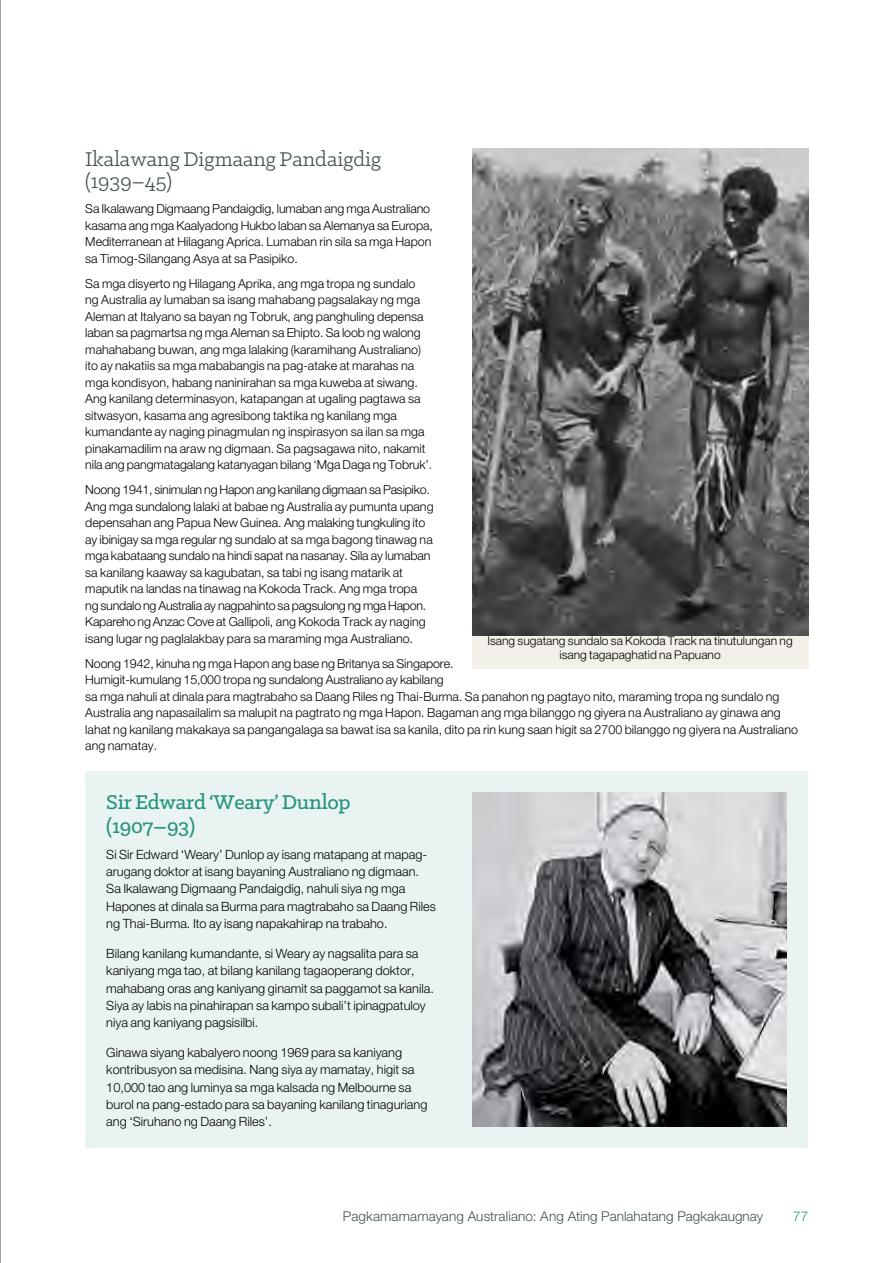
<style>
.page{position:relative;width:893px;height:1263px;background:#fff}
.page>*{position:absolute;margin:0;border:0;box-sizing:border-box;transform-origin:0 0}
.t1{font:22.5px/22.5px "Klinic Slab";color:#3f504f}
.t2{font:500 22.5px/24px "Klinic Slab";letter-spacing:-.01em;color:#25937e}
.t3{font:300 13.5px "Helvetica Neue LT Std";color:#3f504f}
.t4{font:300 13.5px "Helvetica Neue LT Std";color:#25937e}
.t5{font:300 12.75px/17.2px "Helvetica Neue LT Std";color:#000}
.t6{font:300 12.45px/16.5px "Helvetica Neue LT Std";color:#000}
.t7{font:300 12px/14.4px "Helvetica Neue LT Std";color:#000;text-align:center}
</style>
<div class="page">
<div style="left:85px;top:771px;width:723px;height:376px;background:#e9f4f2"></div>
<hr style="left:0;top:0;width:1px;height:1263px;background:#3f504f">
<div style="left:472px;top:626px;width:336px;height:43px;background:#f3f0e9"></div>
<img style="left:472px;top:149px;width:336px;height:486px">
<img style="left:472px;top:792px;width:315px;height:334px">
<h4 class="t1" style="left:85px;top:147px;width:298px">Ikalawang Digmaang Pandaigdig (1939–45)</h4>
<p class="t6" style="left:85px;top:200px;width:349px">Sa Ikalawang Digmaang Pandaigdig, lumaban ang mga Australiano kasama ang mga Kaalyadong Hukbo laban sa Alemanya sa Europa, Mediterranean at Hilagang Aprica. Lumaban rin sila sa mga Hapon sa Timog-Silangang Asya at sa Pasipiko.</p>
<p class="t6" style="left:85px;top:275px;width:349px">Sa mga disyerto ng Hilagang Aprika, ang mga tropa ng sundalo<br>ng Australia ay lumaban sa isang mahabang pagsalakay ng mga Aleman at Italyano sa bayan ng Tobruk, ang panghuling depensa laban sa pagmartsa ng mga Aleman sa Ehipto. Sa loob ng walong mahahabang buwan, ang mga lalaking (karamihang Australiano) ito ay nakatiis sa mga mababangis na pag-atake at marahas na mga kondisyon, habang naninirahan sa mga kuweba at siwang.<br>Ang kanilang determinasyon, katapangan at ugaling pagtawa sa sitwasyon, kasama ang agresibong taktika ng kanilang mga kumandante ay naging pinagmulan ng inspirasyon sa ilan sa mga pinakamadilim na araw ng digmaan. Sa pagsagawa nito, nakamit nila ang pangmatagalang katanyagan bilang ‘Mga Daga ng Tobruk’.</p>
<p class="t6" style="left:85px;top:481px;width:350px">Noong 1941, sinimulan ng Hapon ang kanilang digmaan sa Pasipiko.<br>Ang mga sundalong lalaki at babae ng Australia ay pumunta upang depensahan ang Papua New Guinea. Ang malaking tungkuling ito ay ibinigay sa mga regular ng sundalo at sa mga bagong tinawag na mga kabataang sundalo na hindi sapat na nasanay. Sila ay lumaban sa kanilang kaaway sa kagubatan, sa tabi ng isang matarik at maputik na landas na tinawag na Kokoda Track. Ang mga tropa ng sundalo ng Australia ay nagpahinto sa pagsulong ng mga Hapon.<br>Kapareho ng Anzac Cove at Gallipoli, ang Kokoda Track ay naging isang lugar ng paglalakbay para sa maraming mga Australiano.</p>
<p class="t6" style="left:85px;top:655px;width:714px">Noong 1942, kinuha ng mga Hapon ang base ng Britanya sa Singapore.<br>Humigit-kumulang 15,000 tropa ng sundalong Australiano ay kabilang<br>sa mga nahuli at dinala para magtrabaho sa Daang Riles ng Thai-Burma. Sa panahon ng pagtayo nito, maraming tropa ng sundalo ng Australia ang napasailalim sa malupit na pagtrato ng mga Hapon. Bagaman ang mga bilanggo ng giyera na Australiano ay ginawa ang lahat ng kanilang makakaya sa pangangalaga sa bawat isa sa kanila, dito pa rin kung saan higit sa 2700 bilanggo ng giyera na Australiano ang namatay.</p>
<p class="t7" style="left:487px;top:633px;width:307px">Isang sugatang sundalo sa Kokoda Track na tinutulungan ng isang tagapaghatid na Papuano</p>
<h4 class="t2" style="left:106px;top:790px;width:246px">Sir Edward ‘Weary’ Dunlop (1907–93)</h4>
<p class="t5" style="left:106px;top:845px;width:331px">Si Sir Edward ‘Weary’ Dunlop ay isang matapang at mapag&shy;arugang doktor at isang bayaning Australiano ng digmaan.<br>Sa Ikalawang Digmaang Pandaigdig, nahuli siya ng mga Hapones at dinala sa Burma para magtrabaho sa Daang Riles ng Thai-Burma. Ito ay isang napakahirap na trabaho.</p>
<p class="t5" style="left:106px;top:944px;width:329px">Bilang kanilang kumandante, si Weary ay nagsalita para sa kaniyang mga tao, at bilang kanilang tagaoperang doktor, mahabang oras ang kaniyang ginamit sa paggamot sa kanila.<br>Siya ay labis na pinahirapan sa kampo subali’t ipinagpatuloy niya ang kaniyang pagsisilbi.</p>
<p class="t5" style="left:106px;top:1043px;width:323px">Ginawa siyang kabalyero noong 1969 para sa kaniyang kontribusyon sa medisina. Nang siya ay mamatay, higit sa 10,000 tao ang luminya sa mga kalsada ng Melbourne sa burol na pang-estado para sa bayaning kanilang tinaguriang ang ‘Siruhano ng Daang Riles’.</p>
<p class="t3" style="left:343px;top:1208px;width:422px">Pagkamamamayang Australiano: Ang Ating Panlahatang Pagkakaugnay</p>
<p class="t4" style="left:793px;top:1208px;width:17px">77</p>
</div>
